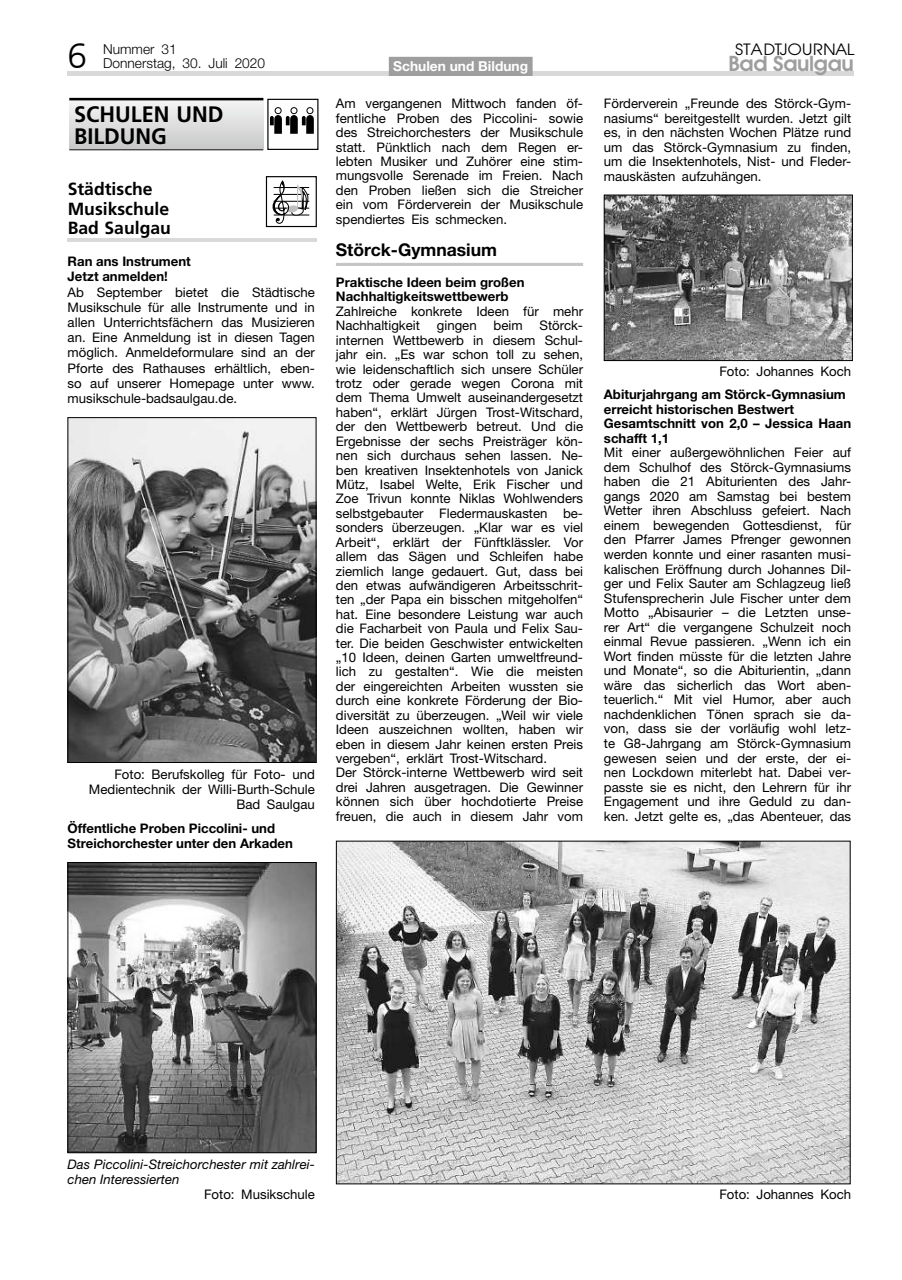
<style>
.page{position:relative;width:902px;height:1280px;background:#fff}
.page>*{position:absolute;margin:0;border:0;box-sizing:border-box;transform-origin:0 0}
.t1{font:300 35.1px "Frutiger";color:#000}
.t2{font:700 22.35px/21.8px "Frutiger";color:#000}
.t3{font:600 21.45px "Avant Garde Two BQ";letter-spacing:-.02em;color:#9e9e9e}
.t4{font:700 17.55px/19.2px "Frutiger";color:#000}
.t5{font:700 17.55px "Helvetica Neue";color:#000}
.t6{font:16.35px "Avant Garde Two BQ";color:#000;scale:1.08 1}
.t7{font:300 13.65px/13.5px "Helvetica Neue";color:#000}
.t8{font:700 13.65px "Helvetica Neue";color:#fff}
.t9{font:13.2px/14.4px "Helvetica Neue";color:#000;text-align:justify}
.t10{font:700 13.2px/14.5px "Helvetica Neue";color:#000}
.t11{font:italic 13.2px/15.1px "Helvetica Neue";color:#000}
</style>
<div class="page">
<div style="left:68px;top:71px;width:785px;height:5px;background:#d9d9d9"></div>
<div style="left:389px;top:57px;width:143px;height:19px;background:#9e9e9e"></div>
<div style="left:69px;top:100px;width:194px;height:49px;background:linear-gradient(to bottom,#f5f5f5,#c8c8c9)"></div>
<div style="left:267px;top:99px;width:51px;height:51px;border:1px solid #000"></div>
<div style="left:275px;top:107px;width:6px;height:7px;border:1px solid #000;border-radius:50%"></div>
<div style="left:306px;top:107px;width:7px;height:7px;border:1px solid #000;border-radius:50%"></div>
<div style="left:291px;top:107px;width:6px;height:7px;border:1px solid #000;border-radius:50%"></div>
<svg style="left:270px;top:108px;width:44px;height:26px"></svg>
<hr style="left:69px;top:98px;width:194px;height:2px;background:#000">
<hr style="left:69px;top:149px;width:194px;height:1px;background:#000">
<div style="left:266px;top:176px;width:51px;height:51px;border:1px solid #000"></div>
<hr style="left:274px;top:208px;width:35px;height:1px;background:#000">
<hr style="left:274px;top:201px;width:35px;height:1px;background:#000">
<hr style="left:273px;top:194px;width:36px;height:1px;background:#000">
<hr style="left:273px;top:187px;width:36px;height:1px;background:#000">
<hr style="left:274px;top:215px;width:35px;height:1px;background:#000">
<svg style="left:266px;top:180px;width:42px;height:44px"></svg>
<hr style="left:68px;top:239px;width:249px;height:3px;background:#d9d9d9">
<img style="left:70px;top:419px;width:244px;height:342px">
<div style="left:68px;top:417px;width:248px;height:346px;border:1px solid #000"></div>
<img style="left:70px;top:864px;width:244px;height:287px">
<div style="left:68px;top:862px;width:248px;height:291px;border:1px solid #000"></div>
<hr style="left:336px;top:263px;width:247px;height:3px;background:#c6c6c6">
<img style="left:606px;top:197px;width:244px;height:162px">
<div style="left:604px;top:195px;width:248px;height:166px;border:1px solid #000"></div>
<img style="left:338px;top:843px;width:510px;height:339px">
<h1 class="t1" style="left:68px;top:36px;width:21px">6</h1>
<p class="t7" style="left:103px;top:42px;width:163px">Nummer 31<br>Donnerstag, 30. Juli 2020</p>
<p class="t6" style="left:735px;top:40px;width:112px">STADTJOURNAL</p>
<p class="t8" style="left:393px;top:58px;width:136px">Schulen und Bildung</p>
<h3 class="t3" style="left:728px;top:51px;width:127px">Bad Saulgau</h3>
<h2 class="t2" style="left:74px;top:103px;width:151px">SCHULEN UND<br>BILDUNG</h2>
<h3 class="t4" style="left:68px;top:179px;width:105px">Städtische<br>Musikschule<br>Bad Saulgau</h3>
<p class="t10" style="left:68px;top:254px;width:125px;line-height:15.1px">Ran ans Instrument<br>Jetzt anmelden!</p>
<p class="t9" style="left:68px;top:284px;width:249px;line-height:15.1px">Ab September bietet die Städtische Musikschule für alle Instrumente und in allen Unterrichtsfächern das Musizieren an. Eine Anmeldung ist in diesen Tagen möglich. Anmeldeformulare sind an der Pforte des Rathauses erhältlich, eben&shy;so auf unserer Homepage unter www. musikschule-badsaulgau.de.</p>
<p class="t9" style="left:89px;top:766px;width:227px;line-height:15.1px;text-align:right">Foto: Berufskolleg für Foto- und<br>Medientechnik der Willi-Burth-Schule<br>Bad Saulgau</p>
<p class="t10" style="left:68px;top:820px;width:227px;line-height:15.1px">Öffentliche Proben Piccolini- und<br>Streichorchester unter den Arkaden</p>
<p class="t9" style="left:336px;top:96px;width:249px">Am vergangenen Mittwoch fanden öf&shy;fentliche Proben des Piccolini- sowie des Streichorchesters der Musikschule statt. Pünktlich nach dem Regen er&shy;lebten Musiker und Zuhörer eine stim&shy;mungsvolle Serenade im Freien. Nach den Proben ließen sich die Streicher ein vom Förderverein der Musikschule spendiertes Eis schmecken.</p>
<h3 class="t5" style="left:336px;top:238px;width:163px">Störck-Gymnasium</h3>
<p class="t10" style="left:336px;top:275px;width:190px">Praktische Ideen beim großen<br>Nachhaltigkeitswettbewerb</p>
<p class="t9" style="left:336px;top:304px;width:249px">Zahlreiche konkrete Ideen für mehr<br>Nachhaltigkeit</p>
<p class="t9" style="left:336px;top:318px;width:249px;text-align:left;text-indent:204px">Störck&shy;internen Wettbewerb in diesem Schul&shy;jahr ein. „Es war schon toll zu sehen, wie leidenschaftlich sich unsere Schüler trotz oder gerade wegen Corona mit dem Thema Umwelt auseinandergesetzt haben“, erklärt Jürgen Trost-Witschard, der den Wettbewerb betreut. Und die Ergebnisse der sechs Preisträger kön&shy;nen sich durchaus sehen lassen. Ne&shy;ben kreativen Insektenhotels von Janick Mütz, Isabel Welte, Erik Fischer und Zoe Trivun konnte Niklas Wohlwenders selbstgebauter Fledermauskasten be&shy;sonders überzeugen. „Klar war es viel Arbeit“, erklärt der Fünftklässler. Vor allem das Sägen und Schleifen habe ziemlich lange gedauert. Gut, dass bei den etwas aufwändigeren Arbeitsschrit&shy;ten „der Papa ein bisschen mitgeholfen“ hat. Eine besondere Leistung war auch die Facharbeit von Paula und Felix Sau&shy;ter. Die beiden Geschwister entwickelten „10 Ideen, deinen Garten umweltfreund&shy;lich zu gestalten“. Wie die meisten der eingereichten Arbeiten wussten sie durch eine konkrete Förderung der Bio&shy;diversität zu überzeugen. „Weil wir viele Ideen auszeichnen wollten, haben wir eben in diesem Jahr keinen ersten Preis vergeben“, erklärt Trost-Witschard.<br>Der Störck-interne Wettbewerb wird seit drei Jahren ausgetragen. Die Gewinner können sich über hochdotierte Preise freuen, die auch in diesem Jahr vom</p>
<p class="t9" style="left:437px;top:318px;width:41px">gingen</p>
<p class="t9" style="left:493px;top:318px;width:31px">beim</p>
<p class="t9" style="left:604px;top:96px;width:249px">Förderverein „Freunde des Störck-Gym&shy;nasiums“ bereitgestellt wurden. Jetzt gilt es, in den nächsten Wochen Plätze rund um das Störck-Gymnasium zu finden, um die Insektenhotels, Nist- und Fleder&shy;mauskästen aufzuhängen.</p>
<p class="t9" style="left:719px;top:364px;width:133px">Foto: Johannes Koch</p>
<p class="t10" style="left:604px;top:387px;width:249px">Abiturjahrgang am Störck-Gymnasium erreicht historischen Bestwert<br>Gesamtschnitt von 2,0 – Jessica Haan schafft 1,1</p>
<p class="t9" style="left:604px;top:445px;width:249px">Mit einer außergewöhnlichen Feier auf dem Schulhof des Störck-Gymnasiums haben die 21 Abiturienten des Jahr&shy;gangs 2020 am Samstag bei bestem Wetter ihren Abschluss gefeiert. Nach einem bewegenden Gottesdienst, für den Pfarrer James Pfrenger gewonnen werden konnte und einer rasanten musi&shy;kalischen Eröffnung durch Johannes Dil&shy;ger und Felix Sauter am Schlagzeug ließ Stufensprecherin Jule Fischer unter dem Motto „Abisaurier – die Letzten unse&shy;rer Art“ die vergangene Schulzeit noch einmal Revue passieren. „Wenn ich ein Wort finden müsste für die letzten Jahre und Monate“, so die Abiturientin, „dann wäre das sicherlich das Wort aben&shy;teuerlich.“ Mit viel Humor, aber auch nachdenklichen Tönen sprach sie da&shy;von, dass sie der vorläufig wohl letz&shy;te G8-Jahrgang am Störck-Gymnasium gewesen seien und der erste, der ei&shy;nen Lockdown miterlebt hat. Dabei ver&shy;passte sie es nicht, den Lehrern für ihr Engagement und ihre Geduld zu dan&shy;ken. Jetzt gelte es, „das Abenteuer, das</p>
<p class="t11" style="left:68px;top:1156px;width:249px">Das Piccolini-Streichorchester mit zahlrei&shy;chen Interessierten</p>
<p class="t9" style="left:204px;top:1187px;width:112px">Foto: Musikschule</p>
<p class="t9" style="left:719px;top:1187px;width:133px">Foto: Johannes Koch</p>
</div>
